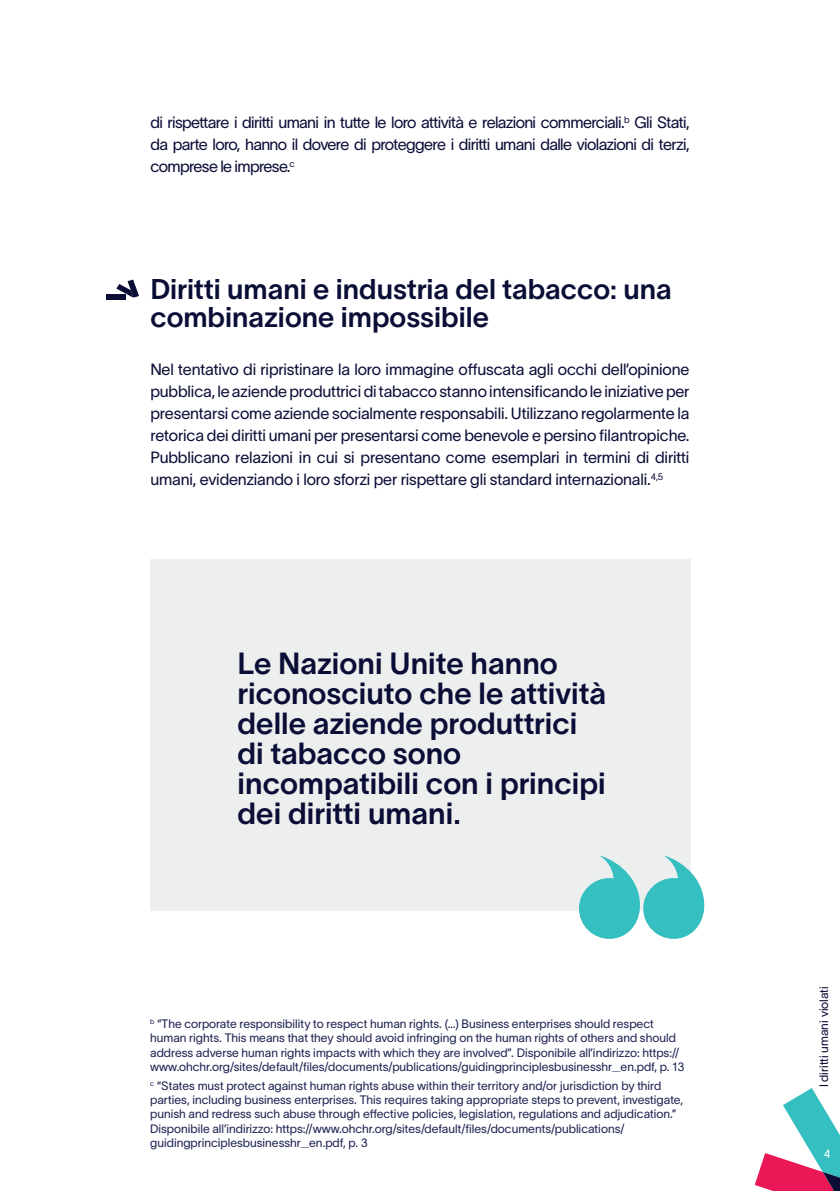
<style>
.page{position:relative;width:840px;height:1191px;background:#fff}
.page>*{position:absolute;margin:0;border:0;box-sizing:border-box;transform-origin:0 0}
.t1{font:30px/30px "TWK Lausanne";color:#0a0e36}
.t2{font:28px/28px "TWK Lausanne";color:#0a0e36}
.t3{font:16px/22px "TWK Lausanne";letter-spacing:-.035em;color:#0b0e37;text-align:justify}
.t4{font:12px/14.4px "TWK Lausanne";color:#1d2351}
.t5{font:12px "TWK Lausanne";color:#0b0e37}
.t6{font:12px "TWK Lausanne";color:#fff}
</style>
<div class="page">
<svg style="left:754px;top:1088px;width:85px;height:103px"></svg>
<div style="left:106px;top:294px;width:19px;height:5px;background:#0a0e36"></div>
<svg style="left:116px;top:279px;width:23px;height:19px"></svg>
<div style="left:150px;top:559px;width:540px;height:351px;background:#edefee"></div>
<svg style="left:578px;top:855px;width:127px;height:84px"></svg>
<h3 class="t3" style="left:150px;top:110px;width:540px">di rispettare i diritti umani in tutte le loro attività e relazioni commerciali.<sup>b</sup> Gli Stati, da parte loro, hanno il dovere di proteggere i diritti umani dalle violazioni di terzi, comprese le imprese.<sup>c</sup></h3>
<h2 class="t2" style="left:150px;top:273px;width:522px">Diritti umani e industria del tabacco: una combinazione impossibile</h2>
<p class="t3" style="left:150px;top:358px;width:540px">Nel tentativo di ripristinare la loro immagine offuscata agli occhi dell’opinione pubblica, le aziende produttrici di tabacco stanno intensificando le iniziative per presentarsi come aziende socialmente responsabili. Utilizzano regolarmente la retorica dei diritti umani per presentarsi come benevole e persino filantropiche.<br>Pubblicano relazioni in cui si presentano come esemplari in termini di diritti umani, evidenziando i loro sforzi per rispettare gli standard internazionali.<sup>4,5</sup></p>
<h1 class="t1" style="left:237px;top:646px;width:370px">Le Nazioni Unite hanno riconosciuto che le attività delle aziende produttrici di tabacco sono incompatibili con i principi dei diritti umani.</h1>
<p class="t4" style="left:150px;top:1015px;width:535px"><sup>b</sup> “The corporate responsibility to respect human rights. (…) Business enterprises should respect human rights. This means that they should avoid infringing on the human rights of others and should address adverse human rights impacts with which they are involved”. Disponibile all’indirizzo: https:// www.ohchr.org/sites/default/files/documents/publications/guidingprinciplesbusinesshr_en.pdf, p. 13</p>
<p class="t4" style="left:150px;top:1077px;width:534px"><sup>c</sup> “States must protect against human rights abuse within their territory and/or jurisdiction by third parties, including business enterprises. This requires taking appropriate steps to prevent, investigate, punish and redress such abuse through effective policies, legislation, regulations and adjudication.” Disponibile all’indirizzo: https://www.ohchr.org/sites/default/files/documents/publications/ guidingprinciplesbusinesshr_en.pdf, p. 3</p>
<p class="t5" style="left:815px;top:1087px;width:103px;rotate:-90deg">I diritti umani violati</p>
<p class="t6" style="left:823px;top:1145px;width:8px">4</p>
</div>
